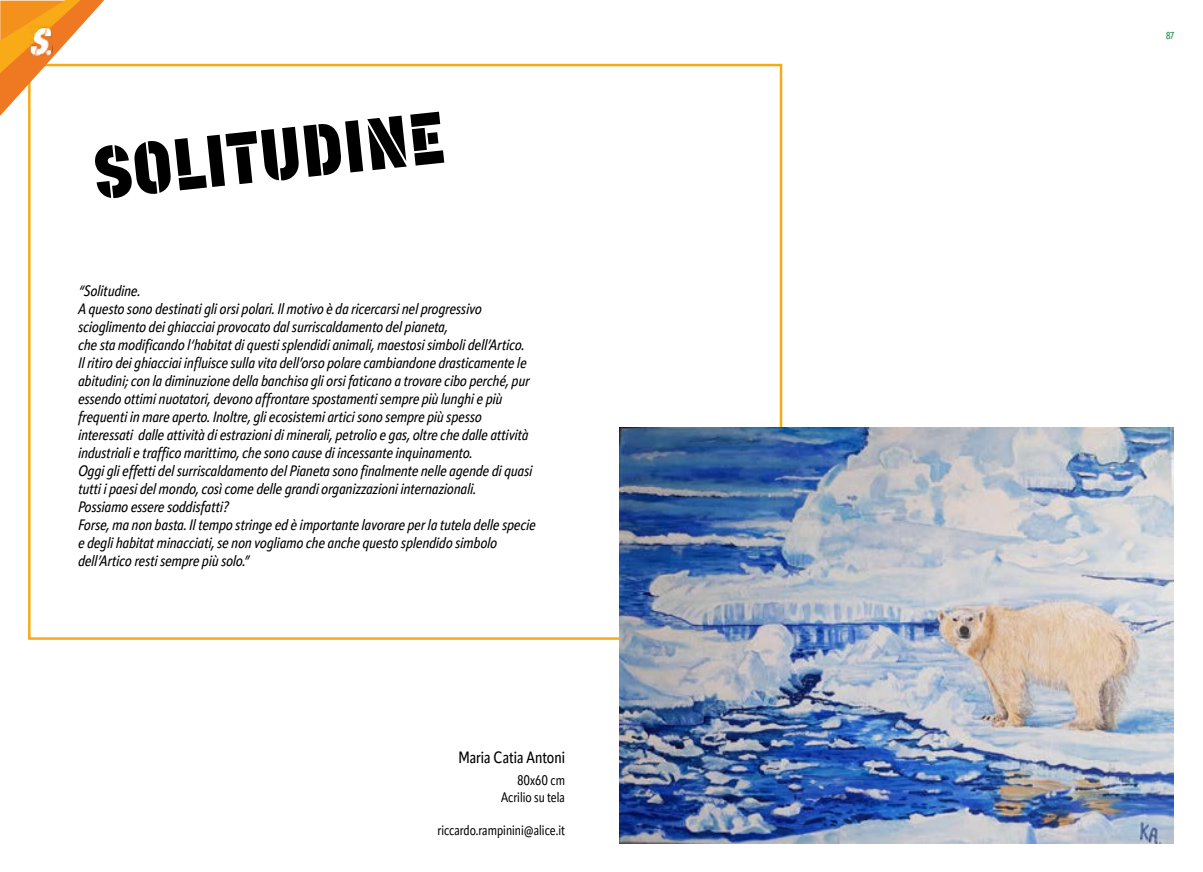
<style>
.page{position:relative;width:1203px;height:872px;background:#fff}
.page>*{position:absolute;margin:0;border:0;box-sizing:border-box;transform-origin:0 0}
.t1{font:72.5px "Korolev Military Stencil W00";color:#000}
.t2{font:500 16.25px "Apparat Cond";color:#000}
.t3{font:italic 500 15px/18px "Apparat Cond";color:#000}
.t4{font:13.75px/16.5px "Apparat Cond";color:#000;text-align:right}
.t5{font:10px "Apparat Cond";color:#008739}
</style>
<div class="page">
<img style="left:619px;top:428px;width:555px;height:415px">
<svg style="left:0;top:0;width:104px;height:116px"></svg>
<img style="left:29px;top:26px;width:23px;height:29px">
<h1 class="t1" style="left:89px;top:128px;width:354px;rotate:-6deg">SOLITUDINE</h1>
<p class="t3" style="left:78px;top:281px;width:459px">“Solitudine.<br>A questo sono destinati gli orsi polari. Il motivo è da ricercarsi nel progressivo scioglimento dei ghiacciai provocato dal surriscaldamento del pianeta,<br>che sta modificando l‘habitat di questi splendidi animali, maestosi simboli dell’Artico.<br>Il ritiro dei ghiacciai influisce sulla vita dell’orso polare cambiandone drasticamente le abitudini; con la diminuzione della banchisa gli orsi faticano a trovare cibo perché, pur essendo ottimi nuotatori, devono affrontare spostamenti sempre più lunghi e più frequenti in mare aperto. Inoltre, gli ecosistemi artici sono sempre più spesso interessati dalle attività di estrazioni di minerali, petrolio e gas, oltre che dalle attività industriali e traffico marittimo, che sono cause di incessante inquinamento.<br>Oggi gli effetti del surriscaldamento del Pianeta sono finalmente nelle agende di quasi tutti i paesi del mondo, così come delle grandi organizzazioni internazionali.<br>Possiamo essere soddisfatti?<br>Forse, ma non basta. Il tempo stringe ed è importante lavorare per la tutela delle specie e degli habitat minacciati, se non vogliamo che anche questo splendido simbolo dell’Artico resti sempre più solo.”</p>
<p class="t2" style="left:458px;top:748px;width:108px">Maria Catia Antoni</p>
<p class="t4" style="left:501px;top:772px;width:66px">80x60 cm<br>Acrilio su tela</p>
<p class="t4" style="left:437px;top:821px;width:129px">riccardo.rampinini@alice.it</p>
<p class="t5" style="left:1166px;top:29px;width:9px">87</p>
</div>
